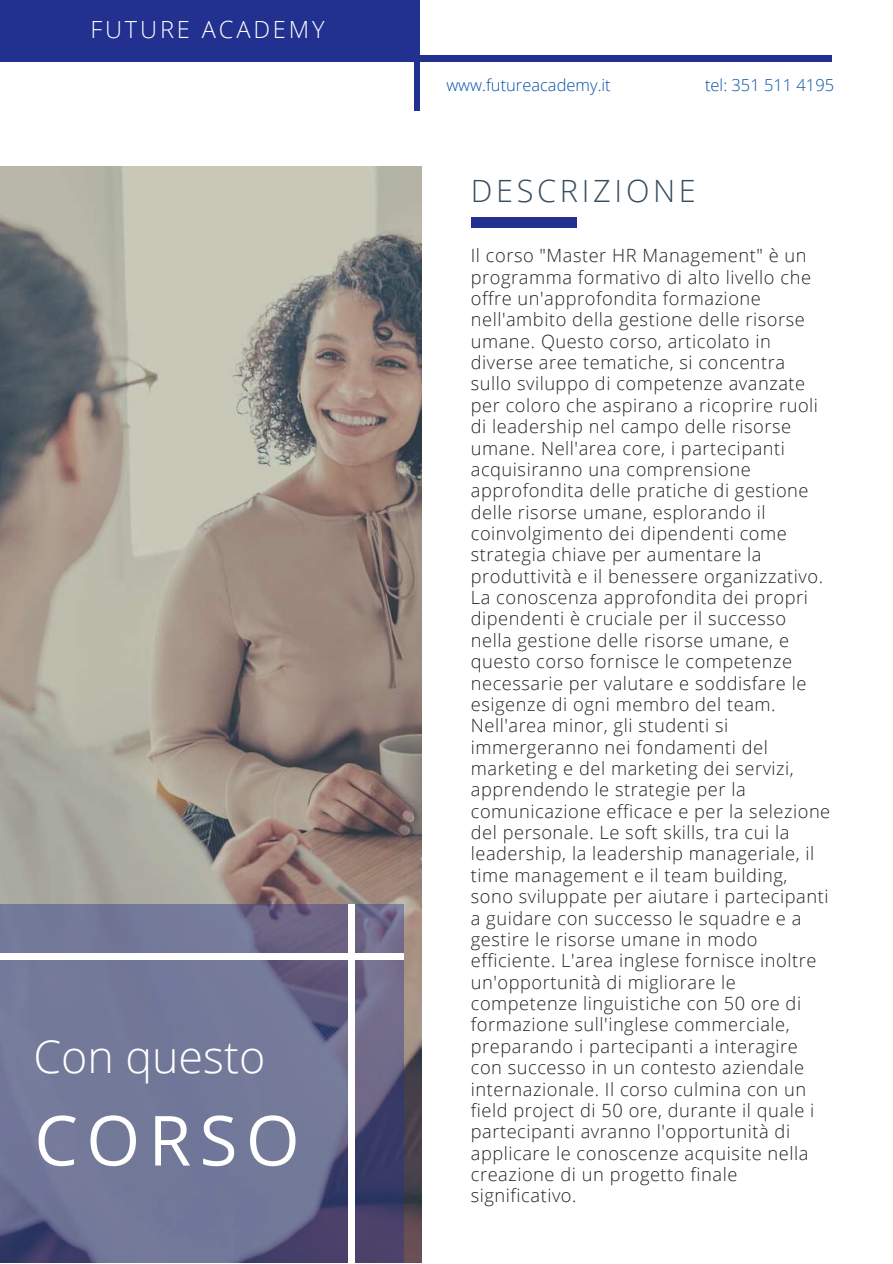
<style>
.page{position:relative;width:893px;height:1264px;background:#fff}
.page>*{position:absolute;margin:0;border:0;box-sizing:border-box;transform-origin:0 0}
.t1{font:69.15px "Open Sans";letter-spacing:.12em;color:#fff}
.t2{font:300 44.85px "Open Sans";color:#fff}
.t3{font:300 30.6px "Open Sans";letter-spacing:.12em;color:#364d62}
.t4{font:300 23.7px "Open Sans";letter-spacing:.12em;color:#fff}
.t5{font:300 18.3px/21.3px "Open Sans";letter-spacing:.03em;color:#222}
.t6{font:300 16.5px "Open Sans";color:#0351a8}
</style>
<div class="page">
<div style="left:414px;top:0;width:5px;height:111px;background:#223090"></div>
<img style="left:0;top:166px;width:422px;height:1096px">
<svg style="left:0;top:904px;width:403px;height:358px;background:#6c6f91"></svg>
<div style="left:471px;top:218px;width:105px;height:10px;background:#223090"></div>
<div style="left:0;top:56px;width:832px;height:5px;background:#223090"></div>
<div style="left:0;top:0;width:417px;height:57px;background:#223090"></div>
<div style="left:348px;top:904px;width:6px;height:358px;background:#fff"></div>
<div style="left:0;top:953px;width:403px;height:6px;background:#fff"></div>
<p class="t4" style="left:90px;top:12px;width:236px">FUTURE ACADEMY</p>
<h2 class="t2" style="left:33px;top:1025px;width:233px">Con questo</h2>
<h1 class="t1" style="left:34px;top:1091px;width:267px">CORSO</h1>
<p class="t6" style="left:446px;top:73px;width:166px">www.futureacademy.it</p>
<p class="t6" style="left:705px;top:73px;width:131px">tel: 351 511 4195</p>
<h3 class="t3" style="left:471px;top:169px;width:226px">DESCRIZIONE</h3>
<p class="t5" style="left:471px;top:244px;width:361px">Il corso "Master HR Management" è un programma formativo di alto livello che offre un'approfondita formazione nell'ambito della gestione delle risorse umane. Questo corso, articolato in diverse aree tematiche, si concentra<br>sullo sviluppo di competenze avanzate per coloro che aspirano a ricoprire ruoli di leadership nel campo delle risorse umane. Nell'area core, i partecipanti acquisiranno una comprensione approfondita delle pratiche di gestione delle risorse umane, esplorando il coinvolgimento dei dipendenti come strategia chiave per aumentare la produttività e il benessere organizzativo.<br>La conoscenza approfondita dei propri dipendenti è cruciale per il successo nella gestione delle risorse umane, e questo corso fornisce le competenze necessarie per valutare e soddisfare le esigenze di ogni membro del team.<br>Nell'area minor, gli studenti si immergeranno nei fondamenti del marketing e del marketing dei servizi, apprendendo le strategie per la comunicazione efficace e per la selezione del personale. Le soft skills, tra cui la leadership, la leadership manageriale, il time management e il team building, sono sviluppate per aiutare i partecipanti a guidare con successo le squadre e a gestire le risorse umane in modo efficiente. L'area inglese fornisce inoltre un'opportunità di migliorare le competenze linguistiche con 50 ore di formazione sull'inglese commerciale, preparando i partecipanti a interagire con successo in un contesto aziendale internazionale. Il corso culmina con un field project di 50 ore, durante il quale i partecipanti avranno l'opportunità di applicare le conoscenze acquisite nella creazione di un progetto finale significativo.</p>
</div>
